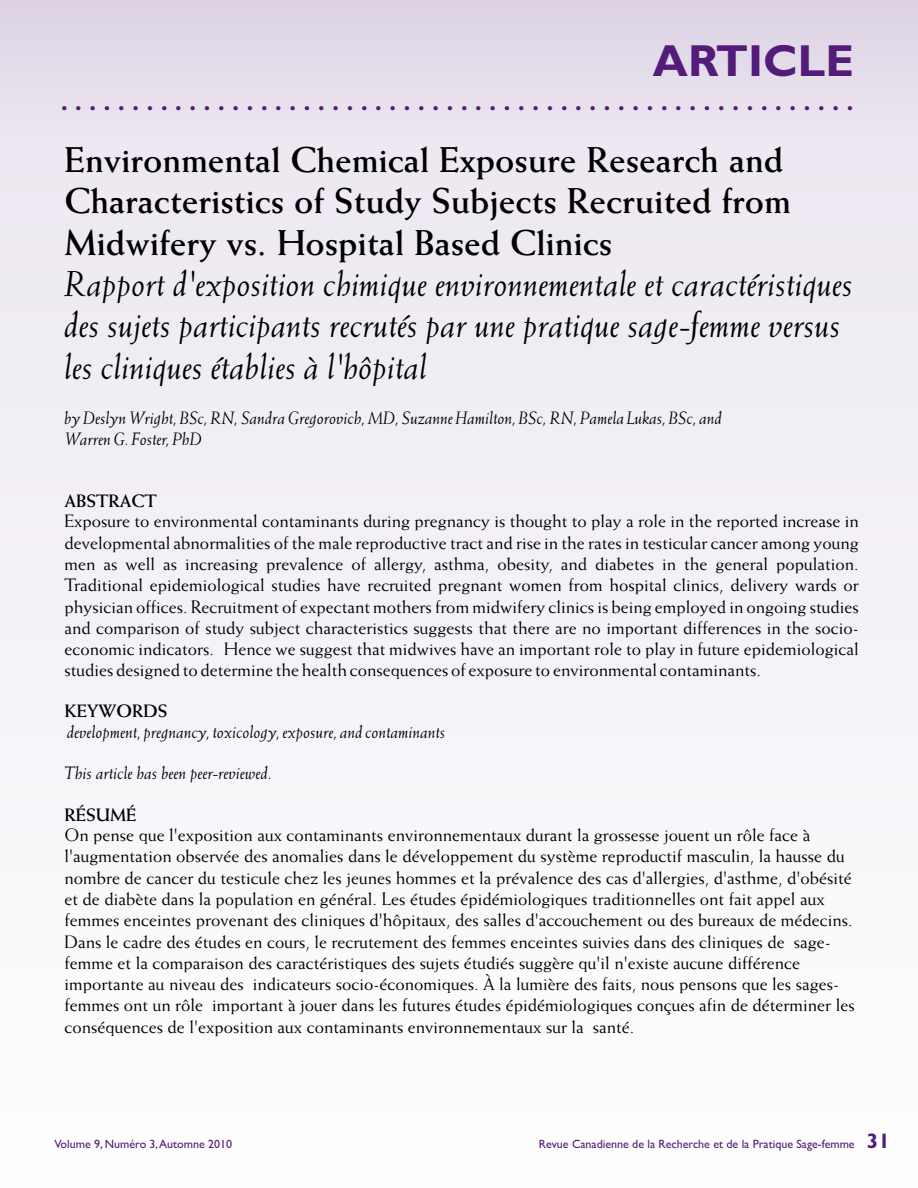
<style>
.page{position:relative;width:918px;height:1188px;background:#fff}
.page>*{position:absolute;margin:0;border:0;box-sizing:border-box;transform-origin:0 0}
.t1{font:700 45px "Gill Sans";color:#521c78}
.t2{font:italic 36px/41.4px "Weiss LT";color:#000}
.t3{font:700 36px/41.4px "Weiss LT";color:#000}
.t4{font:36px "Gill Sans";color:#521c78}
.t5{font:700 21px "Gill Sans";color:#521c78}
.t6{font:18px/21.3px "Weiss LT";color:#000;text-align:justify}
.t7{font:italic 18px/20.7px "Weiss LT";color:#000}
.t8{font:700 18px "Weiss LT";color:#000}
.t9{font:12px "Gill Sans";color:#521c78}
.s1{font-weight:700;font-size:21px}
</style>
<div class="page">
<div style="left:0;top:0;width:918px;height:1188px;background:linear-gradient(to bottom,#e7e1ec,#fff)"></div>
<h1 class="t1" style="left:653px;top:45px;width:203px">ARTICLE</h1>
<h2 class="t4" style="left:60px;top:85px;width:795px">. . . . . . . . . . . . . . . . . . . . . . . . . . . . . . . . . . . . . . . . . . . . . . . . . . . . . . . .</h2>
<h2 class="t3" style="left:64px;top:142px;width:728px">Environmental Chemical Exposure Research and<br>Characteristics of Study Subjects Recruited from<br>Midwifery vs. Hospital Based Clinics</h2>
<h2 class="t2" style="left:64px;top:265px;width:790px">Rapport d'exposition chimique environnementale et caractéristiques des sujets participants recrutés par une pratique sage-femme versus les cliniques établies à l'hôpital</h2>
<p class="t7" style="left:64px;top:409px;width:659px">by Deslyn Wright, BSc, RN, Sandra Gregorovich, MD, Suzanne Hamilton, BSc, RN, Pamela Lukas, BSc, and<br>Warren G. Foster, PhD</p>
<p class="t8" style="left:64px;top:494px;width:94px">ABSTRACT</p>
<p class="t6" style="left:64px;top:512px;width:796px">Exposure to environmental contaminants during pregnancy is thought to play a role in the reported increase in developmental abnormalities of the male reproductive tract and rise in the rates in testicular cancer among young men as well as increasing prevalence of allergy, asthma, obesity, and diabetes in the general population.<br>Traditional epidemiological studies have recruited pregnant women from hospital clinics, delivery wards or physician offices. Recruitment of expectant mothers from midwifery clinics is being employed in ongoing studies and comparison of study subject characteristics suggests that there are no important differences in the socio&shy;economic indicators. Hence we suggest that midwives have an important role to play in future epidemiological studies designed to determine the health consequences of exposure to environmental contaminants.</p>
<p class="t8" style="left:64px;top:705px;width:104px">KEYWORDS</p>
<p class="t7" style="left:67px;top:723px;width:380px">development, pregnancy, toxicology, exposure, and contaminants</p>
<p class="t7" style="left:64px;top:764px;width:209px">This article has been peer-reviewed.</p>
<p class="t8" style="left:64px;top:808px;width:73px">RÉSUMÉ</p>
<p class="t6" style="left:64px;top:826px;width:792px;text-align:left">On pense que l'exposition aux contaminants environnementaux durant la grossesse jouent un rôle face à l'augmentation observée des anomalies dans le développement du système reproductif masculin, la hausse du nombre de cancer du testicule chez les jeunes hommes et la prévalence des cas d'allergies, d'asthme, d'obésité et de diabète dans la population en général. Les études épidémiologiques traditionnelles ont fait appel aux femmes enceintes provenant des cliniques d'hôpitaux, des salles d'accouchement ou des bureaux de médecins.<br>Dans le cadre des études en cours, le recrutement des femmes enceintes suivies dans des cliniques de sage&shy;femme et la comparaison des caractéristiques des sujets étudiés suggère qu'il n'existe aucune différence importante au niveau des indicateurs socio-économiques. À la lumière des faits, nous pensons que les sages&shy;femmes ont un rôle important à jouer dans les futures études épidémiologiques conçues afin de déterminer les conséquences de l'exposition aux contaminants environnementaux sur la santé.</p>
<p class="t9" style="left:54px;top:1140px;width:179px">Volume 9, Numéro 3,Automne 2010</p>
<p class="t9" style="left:539px;top:1140px;width:353px">Revue Canadienne de la Recherche et de la Pratique Sage-femme <span class="s1">31</span></p>
<p class="t9" style="left:66px;top:1141px;width:154px">Volume 6, Numéro 2, Eté 2007</p>
<p class="t9" style="left:509px;top:1141px;width:317px">Revue Canadienne de la Recherche t de la Pratique Sage-femme</p>
<p class="t5" style="left:877px;top:1135px;width:13px">5</p>
</div>
